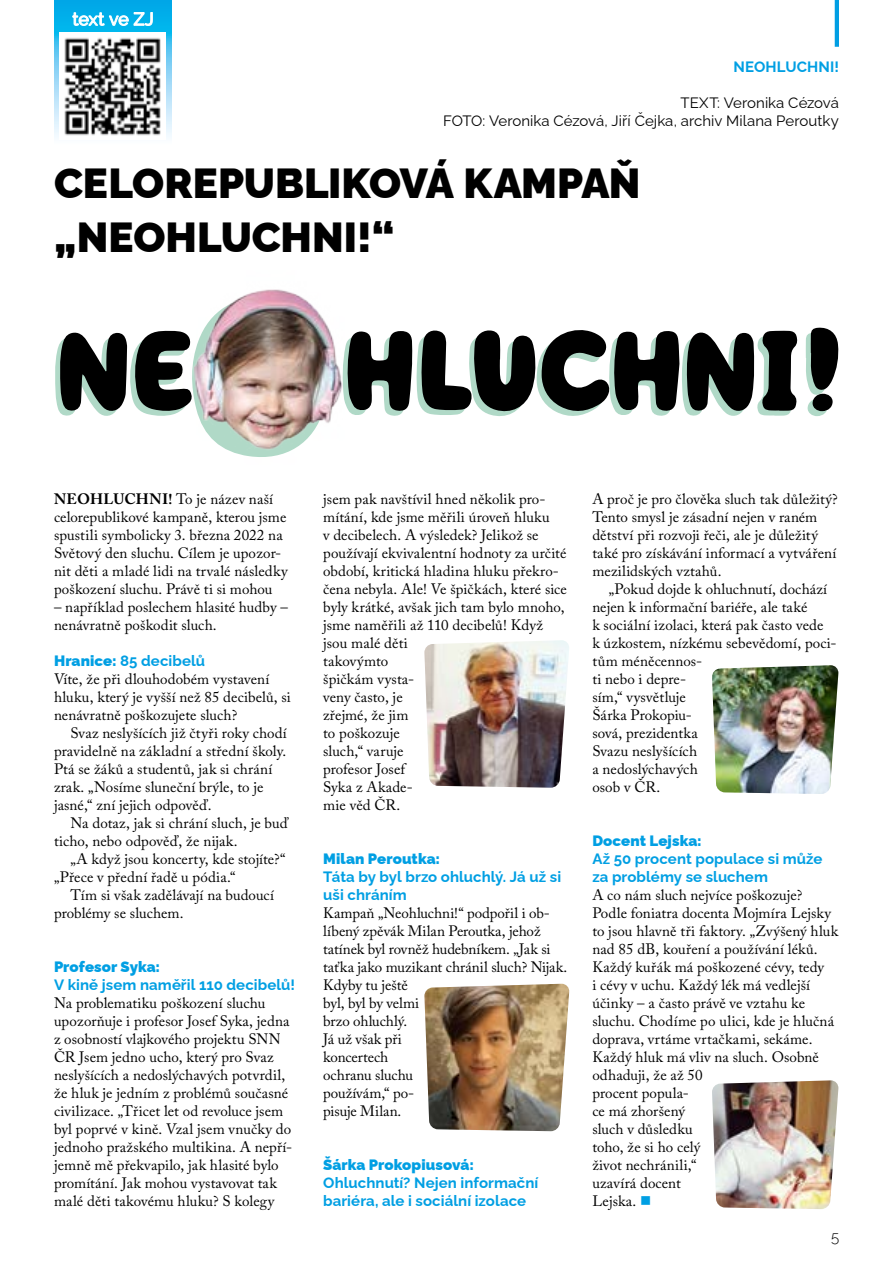
<style>
.page{position:relative;width:893px;height:1263px;background:#fff}
.page>*{position:absolute;margin:0;border:0;box-sizing:border-box;transform-origin:0 0}
.t1{font:900 42px/54px "Raleway";color:#000}
.t2{font:15px/18px "Adobe Caslon Pro";letter-spacing:.005em;color:#000}
.t3{font:700 15px/18px "Raleway";letter-spacing:.005em;color:#009fe3}
.t4{font:15px/18px "Raleway";letter-spacing:.005em;color:#000;text-align:right}
.t5{font:900 15px "Raleway";letter-spacing:.005em;color:#009fe3}
.t6{font:300 15px "Raleway";color:#000}
.s1{font-weight:700}
.s2{font-weight:900}
.s3{color:#009fe3}
</style>
<div class="page">
<hr style="left:835px;top:0;width:4px;height:47px;background:#009ee3">
<svg style="left:54px;top:0;width:117px;height:138px"></svg>
<svg style="left:73px;top:13px;width:79px;height:13px"></svg>
<img style="left:59px;top:33px;width:107px;height:105px">
<img style="left:245px;top:289px;width:97px;height:133px">
<img style="left:55px;top:295px;width:275px;height:162px">
<svg style="left:342px;top:330px;width:456px;height:86px"></svg>
<svg style="left:806px;top:327px;width:33px;height:89px"></svg>
<img style="left:424px;top:640px;width:145px;height:148px">
<img style="left:424px;top:984px;width:145px;height:147px">
<img style="left:712px;top:665px;width:127px;height:129px">
<img style="left:712px;top:1080px;width:127px;height:129px">
<p class="t3" style="left:733px;top:56px;width:107px">NEOHLUCHNI!</p>
<p class="t4" style="left:443px;top:92px;width:397px">TEXT: Veronika Cézová<br>FOTO: Veronika Cézová, Jiří Čejka, archiv Milana Peroutky</p>
<h1 class="t1" style="left:54px;top:152px;width:588px">CELOREPUBLIKOVÁ KAMPAŇ „NEOHLUCHNI!“</h1>
<p class="t2" style="left:54px;top:490px;width:235px"><span class="s1">NEOHLUCHNI!</span> To je název naší celorepublikové kampaně, kterou jsme spustili symbolicky 3. března 2022 na Světový den sluchu. Cílem je upozor&shy;nit děti a mladé lidi na trvalé následky poškození sluchu. Právě ti si mohou</p>
<p class="t2" style="left:54px;top:598px;width:235px">– například poslechem hlasité hudby – nenávratně poškodit sluch.</p>
<p class="t3" style="left:54px;top:650px;width:153px"><span class="s2">Hranice:</span> 85 decibelů</p>
<p class="t2" style="left:54px;top:670px;width:238px">Víte, že při dlouhodobém vystavení hluku, který je vyšší než 85 decibelů, si nenávratně poškozujete sluch?</p>
<p class="t2" style="left:54px;top:724px;width:234px;text-indent:16px">Svaz neslyšících již čtyři roky chodí pravidelně na základní a střední školy.<br>Ptá se žáků a studentů, jak si chrání zrak. „Nosíme sluneční brýle, to je jasné,“ zní jejich odpověď.</p>
<p class="t2" style="left:54px;top:814px;width:236px;text-indent:16px">Na dotaz, jak si chrání sluch, je buď ticho, nebo odpověď, že nijak.</p>
<p class="t2" style="left:54px;top:850px;width:233px;text-indent:16px">„A když jsou koncerty, kde stojíte?“ „Přece v přední řadě u pódia.“</p>
<p class="t2" style="left:54px;top:886px;width:222px;text-indent:16px">Tím si však zadělávají na budoucí problémy se sluchem.</p>
<p class="t5" style="left:54px;top:955px;width:108px">Profesor Syka:</p>
<p class="t3" style="left:54px;top:974px;width:243px">V kině jsem naměřil 110 decibelů!</p>
<p class="t2" style="left:54px;top:994px;width:240px">Na problematiku poškození sluchu upozorňuje i profesor Josef Syka, jedna z osobností vlajkového projektu SNN ČR Jsem jedno ucho, který pro Svaz neslyšících a nedoslýchavých potvrdil, že hluk je jedním z problémů současné civilizace. „Třicet let od revoluce jsem byl poprvé v kině. Vzal jsem vnučky do jednoho pražského multikina. A nepří&shy;jemně mě překvapilo, jak hlasité bylo promítání. Jak mohou vystavovat tak malé děti takovému hluku? S kolegy</p>
<p class="t2" style="left:323px;top:490px;width:245px">jsem pak navštívil hned několik pro&shy;mítání, kde jsme měřili úroveň hluku<br>v decibelech. A výsledek? Jelikož se používají ekvivalentní hodnoty za určité období, kritická hladina hluku překro&shy;čena nebyla. Ale! Ve špičkách, které sice byly krátké, avšak jich tam bylo mnoho, jsme naměřili až 110 decibelů! Když jsou malé děti<br>takovýmto<br>špičkám vysta-<br>veny často, je<br>zřejmé, že jim<br>to poškozuje<br>sluch,“ varuje<br>profesor Josef<br>Syka z Akade-<br>mie věd ČR.</p>
<p class="t5" style="left:323px;top:847px;width:119px">Milan Peroutka:</p>
<p class="t3" style="left:323px;top:866px;width:239px">Táta by byl brzo ohluchlý. Já už si uši chráním</p>
<p class="t2" style="left:323px;top:904px;width:246px">Kampaň „Neohluchni!“ podpořil i ob&shy;líbený zpěvák Milan Peroutka, jehož tatínek byl rovněž hudebníkem. „Jak si taťka jako muzikant chránil sluch? Nijak.<br>Kdyby tu ještě<br>byl, byl by velmi<br>brzo ohluchlý.<br>Já už však při<br>koncertech<br>ochranu sluchu<br>používám,“ po-<br>pisuje Milan.</p>
<p class="t5" style="left:323px;top:1153px;width:152px">Šárka Prokopiusová:</p>
<p class="t3" style="left:323px;top:1172px;width:217px">Ohluchnutí? Nejen informační bariéra, ale i sociální izolace</p>
<p class="t2" style="left:592px;top:490px;width:247px">A proč je pro člověka sluch tak důležitý?<br>Tento smysl je zásadní nejen v raném dětství při rozvoji řeči, ale je důležitý také pro získávání informací a vytváření mezilidských vztahů.</p>
<p class="t2" style="left:592px;top:580px;width:246px;text-indent:17px">„Pokud dojde k ohluchnutí, dochází nejen k informační bariéře, ale také<br>k sociální izolaci, která pak často vede<br>k úzkostem, nízkému sebevědomí, poci&shy;tům méněcennos-<br>ti nebo i depre-<br>sím,“ vysvětluje<br>Šárka Prokopiu-<br>sová, prezidentka<br>Svazu neslyšících<br>a nedoslýchavých<br>osob v ČR.</p>
<p class="t5" style="left:592px;top:829px;width:111px">Docent Lejska:</p>
<p class="t3" style="left:592px;top:848px;width:232px">Až 50 procent populace si může za problémy se sluchem</p>
<p class="t2" style="left:592px;top:886px;width:247px">A co nám sluch nejvíce poškozuje?<br>Podle foniatra docenta Mojmíra Lejsky to jsou hlavně tři faktory. „Zvýšený hluk nad 85 dB, kouření a používání léků.<br>Každý kuřák má poškozené cévy, tedy<br>i cévy v uchu. Každý lék má vedlejší účinky – a často právě ve vztahu ke sluchu. Chodíme po ulici, kde je hlučná doprava, vrtáme vrtačkami, sekáme.<br>Každý hluk má vliv na sluch. Osobně odhaduji, že až 50<br>procent popula-<br>ce má zhoršený<br>sluch v důsledku<br>toho, že si ho celý<br>život nechránili,“<br>uzavírá docent<br>Lejska. <span class="s3">■</span></p>
<p class="t6" style="left:831px;top:1225px;width:10px">5</p>
</div>
